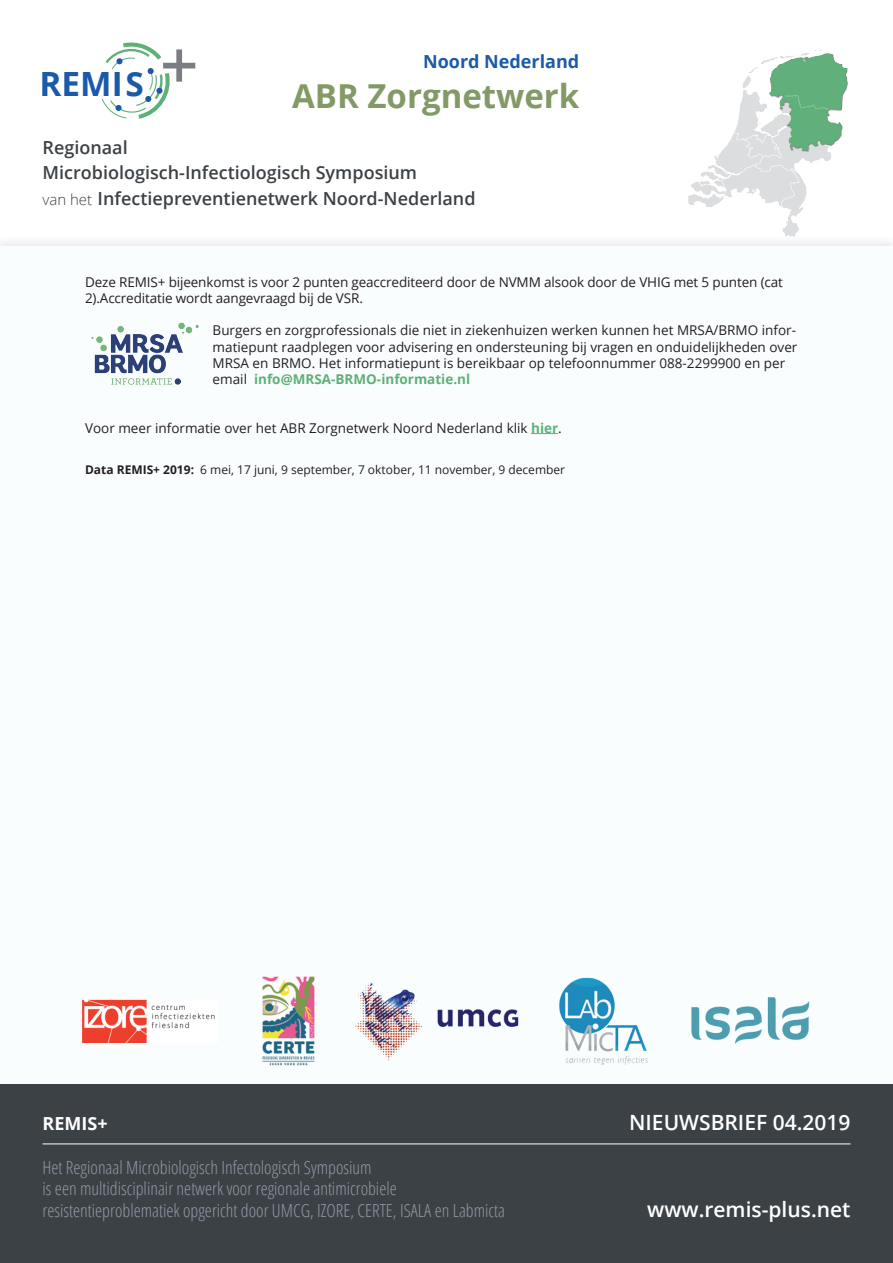
<style>
.page{position:relative;width:893px;height:1263px;background:#fff}
.page>*{position:absolute;margin:0;border:0;box-sizing:border-box;transform-origin:0 0}
.t1{font:700 33.3px "Open Sans";color:#1b5aa8}
.t2{font:700 33px "Open Sans";color:#839966}
.t3{font:600 21px "Open Sans";color:#fff}
.t4{font:300 condensed 18px/21.6px "Open Sans";color:#939aa8}
.t5{font:600 18px/25.2px "Open Sans";color:#3c4146}
.t6{font:700 18px "Open Sans";color:#1b5aa8}
.t7{font:700 18px "Open Sans";color:#fff}
.t8{font:13.5px/16.2px "Open Sans";color:#231f20}
.t9{font:12px "Open Sans";color:#231f20}
.s1{font-weight:300;font-size:15px}
.s2{font-weight:700;color:#5eb077}
.s3{font-weight:700}
</style>
<div class="page">
<div style="left:0;top:233px;width:893px;height:65px;background:#f9f9f9"></div>
<div style="left:0;top:247px;width:893px;height:859px;background:#fafdfe"></div>
<div style="left:0;top:1084px;width:893px;height:179px;background:#3c4146"></div>
<img style="left:262px;top:976px;width:53px;height:90px">
<img style="left:691px;top:997px;width:119px;height:47px">
<img style="left:83px;top:999px;width:132px;height:43px">
<img style="left:559px;top:977px;width:88px;height:88px">
<img style="left:355px;top:982px;width:163px;height:79px">
<svg style="left:101px;top:42px;width:94px;height:77px"></svg>
<img style="left:688px;top:50px;width:160px;height:187px">
<hr style="left:43px;top:1144px;width:807px;height:1px;background:#fff">
<svg style="left:531px;top:433px;width:27px;height:1px"></svg>
<img style="left:91px;top:322px;width:108px;height:63px">
<h1 class="t1" style="left:40px;top:61px;width:106px">REMIS</h1>
<h3 class="t6" style="left:423px;top:49px;width:158px">Noord Nederland</h3>
<h2 class="t2" style="left:292px;top:72px;width:289px">ABR Zorgnetwerk</h2>
<h3 class="t5" style="left:43px;top:135px;width:435px">Regionaal<br>Microbiologisch-Infectiologisch Symposium<br><span class="s1">van het</span> Infectiepreventienetwerk Noord-Nederland</h3>
<p class="t8" style="left:85px;top:273px;width:699px">Deze REMIS+ bijeenkomst is voor 2 punten geaccrediteerd door de NVMM alsook door de VHIG met 5 punten (cat<br>2).Accreditatie wordt aangevraagd bij de VSR.</p>
<p class="t8" style="left:213px;top:322px;width:586px">Burgers en zorgprofessionals die niet in ziekenhuizen werken kunnen het MRSA/BRMO infor&shy;matiepunt raadplegen voor advisering en ondersteuning bij vragen en onduidelijkheden over MRSA en BRMO. Het informatiepunt is bereikbaar op telefoonnummer 088-2299900 en per email <span class="s2">info@MRSA-BRMO-informatie.nl</span></p>
<p class="t8" style="left:85px;top:419px;width:478px">Voor meer informatie over het ABR Zorgnetwerk Noord Nederland klik <span class="s2">hier</span>.</p>
<p class="t9" style="left:85px;top:461px;width:482px"><span class="s3">Data REMIS+ 2019:</span> 6 mei, 17 juni, 9 september, 7 oktober, 11 november, 9 december</p>
<h3 class="t7" style="left:43px;top:1111px;width:67px">REMIS+</h3>
<h3 class="t4" style="left:43px;top:1156px;width:464px">Het Regionaal Microbiologisch Infectologisch Symposium<br>is een multidisciplinair netwerk voor regionale antimicrobiele resistentieproblematiek opgericht door UMCG, IZORE, CERTE, ISALA en Labmicta</h3>
<h3 class="t3" style="left:629px;top:1108px;width:223px">ni euwsbri ef 04.2019</h3>
<h3 class="t3" style="left:647px;top:1194px;width:205px">www.remis-plus.net</h3>
</div>
